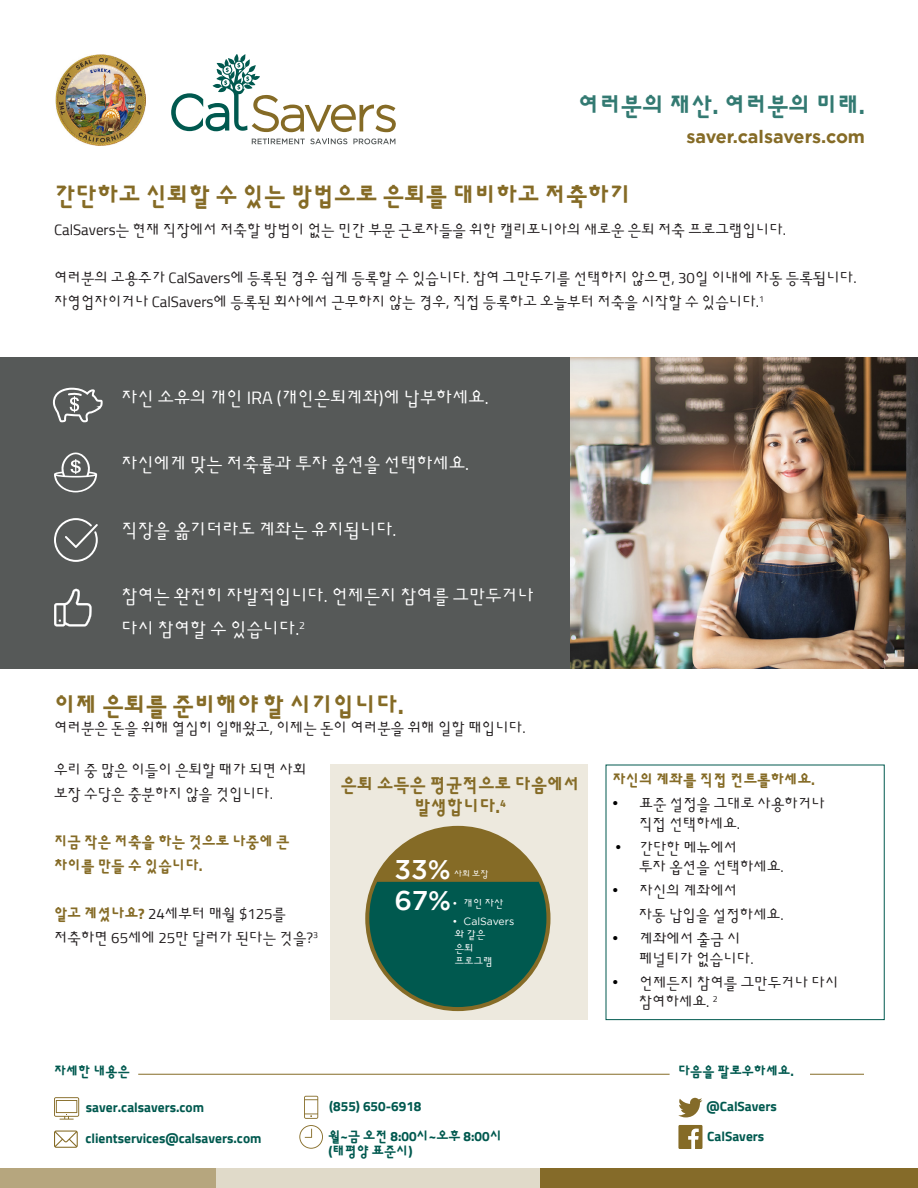
<style>
.page{position:relative;width:918px;height:1188px;background:#fff}
.page>*{position:absolute;margin:0;border:0;box-sizing:border-box;transform-origin:0 0}
.t1{font:500 27px "Gotham";color:#fff}
.t2{font:700 24px "Sunflower";color:#856b26}
.t3{font:700 24px "Sunflower";color:#337a72}
.t4{font:300 18px/33px "Sunflower";color:#fff}
.t5{font:700 18px/22.5px "Sunflower";color:#856b26;text-align:center}
.t6{font:700 18px "Gotham";color:#856b26}
.t7{font:300 15px/19.5px "Sunflower";color:#231f20}
.t8{font:700 15px/24px "Sunflower";color:#856b26}
.Body{font:700 13.5px "Sunflower";color:#00594f}
.t9{font:10.5px/13.5px "Gotham";color:#fff}
.t10{font:300 10.5px "Sunflower";color:#fff}
.t11{font:300 9px "Sunflower";color:#fff}
.s1{font-weight:700;color:#856b26}
.s2{font-family:"Gotham";font-weight:400}
.s3{font-family:"Sunflower";font-weight:300}
.s4{font-family:"Arial";font-weight:400;font-size:16.5px;color:#000}
</style>
<div class="page">
<div style="left:330px;top:765px;width:258px;height:255px;background:#ede9de"></div>
<svg style="left:369px;top:830px;width:177px;height:177px"></svg>
<div style="left:0;top:357px;width:579px;height:312px;background:#565958"></div>
<div style="left:216px;top:1169px;width:324px;height:19px;background:#e0dac9"></div>
<div style="left:0;top:1169px;width:216px;height:19px;background:#b6a67e"></div>
<div style="left:540px;top:1169px;width:378px;height:19px;background:#856b29"></div>
<svg style="left:299px;top:1125px;width:24px;height:24px"></svg>
<svg style="left:304px;top:1096px;width:14px;height:23px"></svg>
<svg style="left:54px;top:1097px;width:25px;height:23px"></svg>
<svg style="left:54px;top:1131px;width:24px;height:17px"></svg>
<div style="left:678px;top:1125px;width:24px;height:24px;background:#856b26"></div>
<svg style="left:688px;top:1129px;width:11px;height:20px"></svg>
<svg style="left:678px;top:1098px;width:24px;height:19px"></svg>
<hr style="left:138px;top:1074px;width:532px;height:1px;background:#856b26">
<hr style="left:810px;top:1074px;width:54px;height:1px;background:#856b26">
<svg style="left:54px;top:589px;width:38px;height:38px"></svg>
<svg style="left:54px;top:452px;width:43px;height:40px"></svg>
<svg style="left:53px;top:388px;width:50px;height:34px"></svg>
<svg style="left:54px;top:518px;width:44px;height:44px"></svg>
<svg style="left:171px;top:54px;width:225px;height:78px"></svg>
<svg style="left:252px;top:138px;width:95px;height:6px"></svg>
<svg style="left:353px;top:138px;width:42px;height:6px"></svg>
<img style="left:56px;top:55px;width:90px;height:90px">
<img style="left:570px;top:357px;width:348px;height:312px">
<p class="t3" style="left:578px;top:95px;width:289px">여러분의 재산. 여러분의 미래.</p>
<p class="t6" style="left:686px;top:124px;width:180px">saver.calsavers.com</p>
<p class="t2" style="left:54px;top:185px;width:578px">간단하고 신뢰할 수 있는 방법으로 은퇴를 대비하고 저축하기</p>
<p class="t7" style="left:54px;top:221px;width:734px">CalSavers는 현재 직장에서 저축할 방법이 없는 민간 부문 근로자들을 위한 캘리포니아의 새로운 은퇴 저축 프로그램입니다.</p>
<p class="t7" style="left:54px;top:267px;width:804px;line-height:24px">여러분의 고용주가 CalSavers에 등록된 경우 쉽게 등록할 수 있습니다. 참여 그만두기를 선택하지 않으면, 30일 이내에 자동 등록됩니다. 자영업자이거나 CalSavers에 등록된 회사에서 근무하지 않는 경우, 직접 등록하고 오늘부터 저축을 시작할 수 있습니다.<sup>1</sup></p>
<p class="t4" style="left:122px;top:382px;width:369px">자신 소유의 개인 IRA (개인은퇴계좌)에 납부하세요.</p>
<p class="t4" style="left:122px;top:448px;width:349px">자신에게 맞는 저축률과 투자 옵션을 선택하세요.</p>
<p class="t4" style="left:122px;top:514px;width:276px">직장을 옮기더라도 계좌는 유지됩니다.</p>
<p class="t4" style="left:122px;top:580px;width:414px">참여는 완전히 자발적입니다. 언제든지 참여를 그만두거나 다시 참여할 수 있습니다.<sup>2</sup></p>
<p class="t2" style="left:54px;top:694px;width:351px">이제 은퇴를 준비해야 할 시기입니다.</p>
<p class="t7" style="left:54px;top:719px;width:473px">여러분은 돈을 위해 열심히 일해왔고, 이제는 돈이 여러분을 위해 일할 때입니다.</p>
<p class="t7" style="left:54px;top:759px;width:254px;line-height:24px">우리 중 많은 이들이 은퇴할 때가 되면 사회 보장 수당은 충분하지 않을 것입니다.</p>
<p class="t8" style="left:54px;top:831px;width:237px">지금 작은 저축을 하는 것으로 나중에 큰 차이를 만들 수 있습니다.</p>
<p class="t7" style="left:54px;top:903px;width:266px;line-height:24px"><span class="s1">알고 계셨나요?</span> 24세부터 매월 $125를 저축하면 65세에 25만 달러가 된다는 것을?<sup>3</sup></p>
<p class="t5" style="left:341px;top:774px;width:240px">은퇴 소득은 평균적으로 다음에서 발생합니다.<sup>4</sup></p>
<p class="t1" style="left:395px;top:852px;width:58px">33%</p>
<p class="t1" style="left:395px;top:883px;width:58px">67%</p>
<p class="t11" style="left:454px;top:870px;width:36px">사회 보장</p>
<p class="t10" style="left:453px;top:899px;width:53px"><span class="s2">•</span> 개인 자산</p>
<p class="t9" style="left:453px;top:914px;width:63px">• CalSavers <span class="s3">와 같은<br>은퇴<br>프로그램</span></p>
<p class="t8" style="left:612px;top:769px;width:204px">자신의 계좌를 직접 컨트롤하세요.</p>
<p class="t7" style="left:639px;top:795px;width:187px;text-indent:-27px"><span class="s4">•</span> 표준 설정을 그대로 사용하거나 직접 선택하세요.</p>
<p class="t7" style="left:639px;top:839px;width:146px;text-indent:-23px"><span class="s4">•</span> 간단한 메뉴에서<br>투자 옵션을 선택하세요.</p>
<p class="t7" style="left:612px;top:882px;width:127px"><span class="s4">•</span> 자신의 계좌에서</p>
<p class="t7" style="left:639px;top:906px;width:146px">자동 납입을 설정하세요.</p>
<p class="t7" style="left:639px;top:930px;width:116px;text-indent:-27px"><span class="s4">•</span> 계좌에서 출금 시 페널티가 없습니다.</p>
<p class="t7" style="left:639px;top:974px;width:201px;text-indent:-26px"><span class="s4">•</span> 언제든지 참여를 그만두거나 다시 참여하세요. <sup>2</sup></p>
<p class="Body" style="left:54px;top:1065px;width:77px">자세한 내용은</p>
<p class="Body" style="left:678px;top:1065px;width:117px">다음을 팔로우하세요.</p>
<p class="Body" style="left:86px;top:1101px;width:120px">saver.calsavers.com</p>
<p class="Body" style="left:85px;top:1132px;width:178px">clientservices@calsavers.com</p>
<p class="Body" style="left:329px;top:1100px;width:94px">(855) 650-6918</p>
<p class="Body" style="left:707px;top:1100px;width:72px">@CalSavers</p>
<p class="Body" style="left:328px;top:1130px;width:175px">월~금 오전 8:00시~오후 8:00시</p>
<p class="Body" style="left:328px;top:1145px;width:86px">(태평양 표준시)</p>
<p class="Body" style="left:707px;top:1130px;width:59px">CalSavers</p>
</div>
